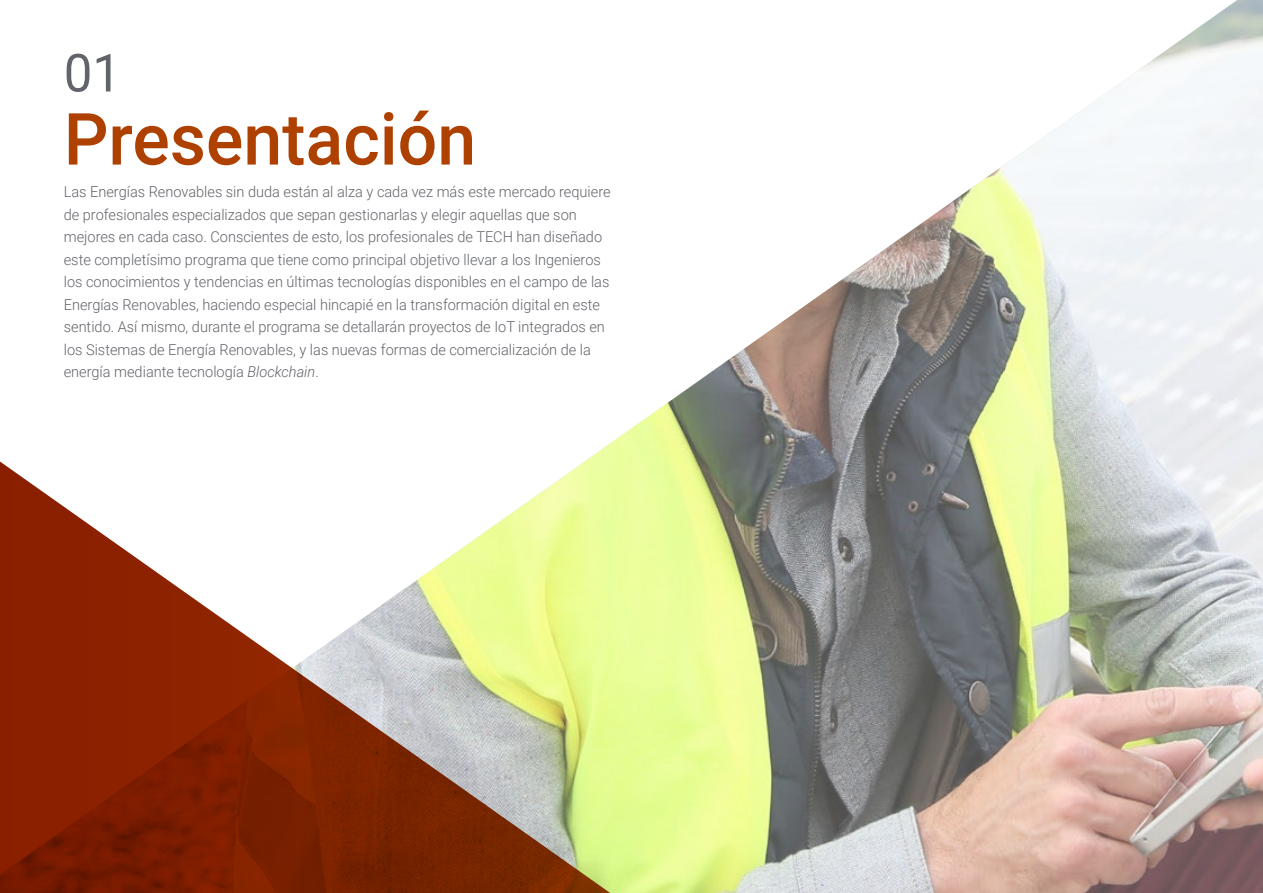
<style>
.page{position:relative;width:1263px;height:893px;background:#fff}
.page>*{position:absolute;margin:0;border:0;box-sizing:border-box;transform-origin:0 0}
.t1{font:500 72px "Roboto";color:#ae4000}
.t2{font:52.5px "Roboto";color:#61646a}
.t3{font:300 15px/22.5px "Roboto";color:#61646a}
.s1{font-style:italic}
</style>
<div class="page">
<img style="left:607px;top:0;width:656px;height:893px">
<svg style="left:0;top:446px;width:640px;height:447px"></svg>
<h2 class="t2" style="left:64px;top:36px;width:59px">01</h2>
<h1 class="t1" style="left:64px;top:89px;width:414px">Presentación</h1>
<p class="t3" style="left:64px;top:180px;width:548px">Las Energías Renovables sin duda están al alza y cada vez más este mercado requiere de profesionales especializados que sepan gestionarlas y elegir aquellas que son mejores en cada caso. Conscientes de esto, los profesionales de TECH han diseñado este completísimo programa que tiene como principal objetivo llevar a los Ingenieros los conocimientos y tendencias en últimas tecnologías disponibles en el campo de las Energías Renovables, haciendo especial hincapié en la transformación digital en este sentido. Así mismo, durante el programa se detallarán proyectos de IoT integrados en los Sistemas de Energía Renovables, y las nuevas formas de comercialización de la energía mediante tecnología <span class="s1">Blockchain</span>.</p>
</div>
